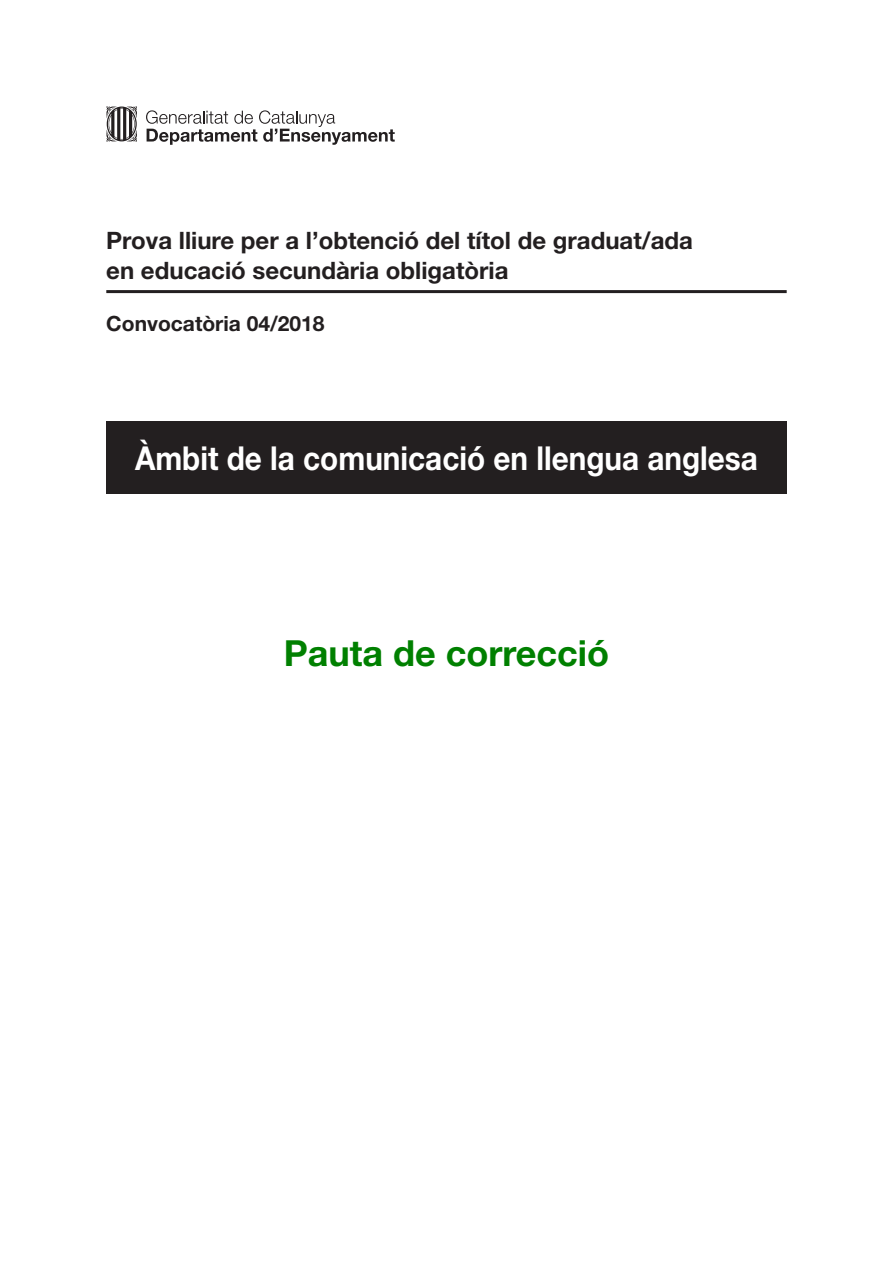
<style>
.page{position:relative;width:893px;height:1263px;background:#fff}
.page>*{position:absolute;margin:0;border:0;box-sizing:border-box;transform-origin:0 0}
.t1{font:700 36px "Helvetica Neue";color:#008000}
.t2{font:700 33px "Helvetica Neue";color:#fff;scale:.9 1}
.t3{font:700 24px/30px "Helvetica Neue";color:#231f20}
.t4{font:700 21px "Helvetica Neue";color:#231f20}
</style>
<div class="page">
<svg style="left:146px;top:110px;width:249px;height:35px"></svg>
<svg style="left:106px;top:106px;width:31px;height:36px"></svg>
<hr style="left:106px;top:290px;width:681px;height:3px;background:#231f20">
<div style="left:106px;top:421px;width:681px;height:72px;background:#231f20"></div>
<p class="t3" style="left:106px;top:228px;width:588px">Prova lliure per a l’obtenció del títol de graduat/ada en educació secundària obligatòria</p>
<p class="t4" style="left:106px;top:316px;width:220px">Convocatòria 04/2018</p>
<h2 class="t2" style="left:135px;top:446px;width:694px">Àmbit de la comunicació en llengua anglesa</h2>
<h1 class="t1" style="left:284px;top:640px;width:327px">Pauta de correcció</h1>
</div>
